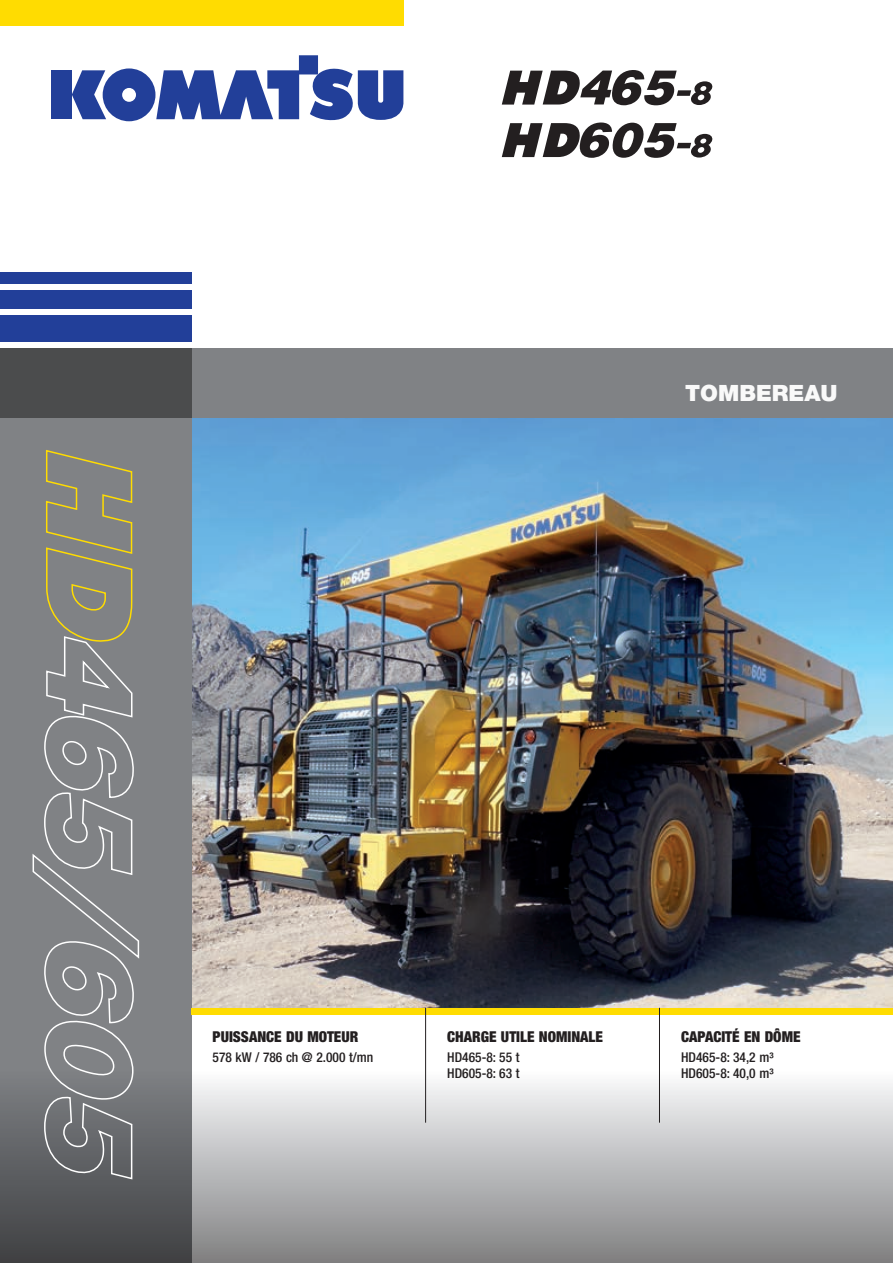
<style>
.page{position:relative;width:893px;height:1263px;background:#fff}
.page>*{position:absolute;margin:0;border:0;box-sizing:border-box;transform-origin:0 0}
.t1{font:900 22.5px "Helvetica Neue LT Pro";color:#fff}
.t2{font:900 condensed 15px "Helvetica Neue LT Pro";color:#231f20}
.t3{font:500 condensed 13.5px/16.5px "Helvetica Neue LT Pro";color:#231f20}
</style>
<div class="page">
<img style="left:192px;top:418px;width:701px;height:590px">
<div style="left:0;top:349px;width:192px;height:914px;background:#808285"></div>
<div style="left:0;top:316px;width:192px;height:26px;background:#223f99"></div>
<div style="left:0;top:290px;width:192px;height:19px;background:#223f99"></div>
<div style="left:0;top:272px;width:192px;height:12px;background:#223f99"></div>
<div style="left:0;top:0;width:404px;height:26px;background:#ffdc01"></div>
<div style="left:51px;top:70px;width:21px;height:49px;background:#223f99"></div>
<svg style="left:72px;top:55px;width:331px;height:66px"></svg>
<div style="left:191px;top:1008px;width:702px;height:6px;background:#ffdc01"></div>
<div style="left:0;top:349px;width:893px;height:69px;background:#808285"></div>
<div style="left:0;top:349px;width:192px;height:69px;background:#4b4c4d"></div>
<svg style="left:0;top:1071px;width:893px;height:192px;background:#acadaf"></svg>
<hr style="left:425px;top:1008px;width:1px;height:115px;background:#231f20">
<hr style="left:659px;top:1008px;width:1px;height:115px;background:#231f20">
<svg style="left:502px;top:122px;width:211px;height:36px"></svg>
<svg style="left:502px;top:70px;width:211px;height:35px"></svg>
<svg style="left:32px;top:450px;width:108px;height:730px"></svg>
<h1 class="t1" style="left:685px;top:379px;width:154px">TOMBEREAU</h1>
<p class="t2" style="left:213px;top:1028px;width:147px">PUISSANCE DU MOTEUR</p>
<p class="t3" style="left:213px;top:1048px;width:162px">578 kW / 786 ch @ 2.000 t/mn</p>
<p class="t2" style="left:447px;top:1028px;width:157px">CHARGE UTILE NOMINALE</p>
<p class="t3" style="left:447px;top:1048px;width:74px">HD465-8: 55 t<br>HD605-8: 63 t</p>
<p class="t2" style="left:681px;top:1028px;width:121px">CAPACITÉ EN DÔME</p>
<p class="t3" style="left:681px;top:1048px;width:94px">HD465-8: 34,2 m³<br>HD605-8: 40,0 m³</p>
</div>
